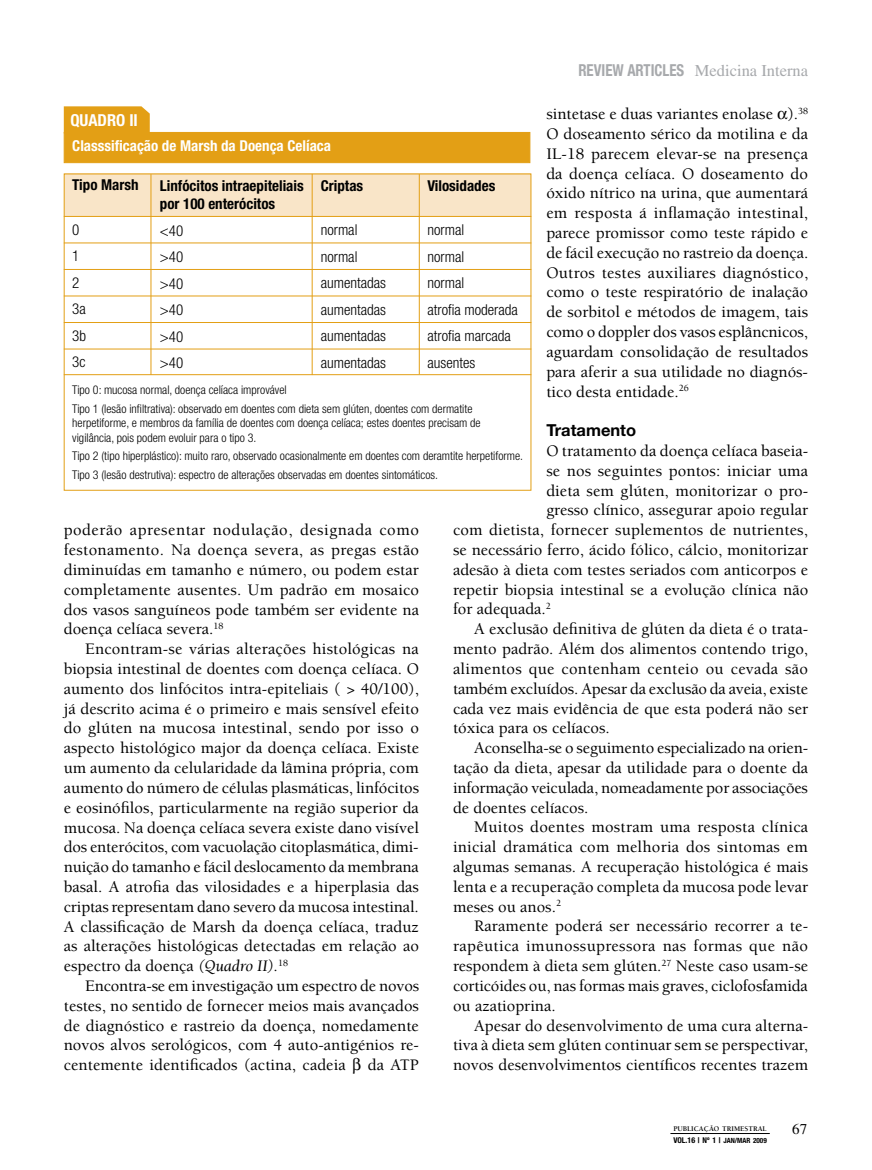
<style>
.page{position:relative;width:872px;height:1170px;background:#fff}
.page>*{position:absolute;margin:0;border:0;box-sizing:border-box;transform-origin:0 0}
.t1{font:500 16.5px/19.8px "Berkeley";color:#000;text-align:justify}
.t2{font:500 16.5px "Berkeley";letter-spacing:.02em;color:#000}
.t3{font:16.5px "Times";color:#a7a9ac}
.t4{font:700 16.5px "Helvetica Neue";color:#000}
.t5{font:700 condensed 16.5px "Helvetica Neue";color:#fff}
.t6{font:300 condensed 15px/26.5px "Helvetica Neue";color:#000}
.t7{font:700 condensed 15px/18px "Helvetica Neue";color:#000}
.t8{font:700 condensed 15px "Helvetica Neue";color:#fff}
.t9{font:15px "Times";color:#000}
.t10{font:300 condensed 12px/18.6px "Helvetica Neue";color:#000}
.t11{font:700 condensed 7.95px "Helvetica Neue";color:#000}
.t12{font:700 7.35px "Berkeley";color:#000}
.s1{font-family:"Helvetica Neue";font-weight:700;font-stretch:condensed}
.s2{font-weight:400;font-style:italic}
.s3{font-size:7.2px}
</style>
<div class="page">
<hr style="left:670px;top:1133px;width:99px;height:1px;background:#000">
<div style="left:64px;top:173px;width:467px;height:43px;background:#f9e5c8"></div>
<div style="left:64px;top:132px;width:466px;height:31px;background:#e39f15;border:1px solid #e39f15"></div>
<div style="left:64px;top:106px;width:86px;height:27px;background:#e39f15"></div>
<hr style="left:312px;top:174px;width:1px;height:201px;background:#e39f15">
<hr style="left:64px;top:216px;width:467px;height:1px;background:#e39f15">
<hr style="left:64px;top:242px;width:467px;height:1px;background:#e39f15">
<hr style="left:64px;top:269px;width:467px;height:1px;background:#e39f15">
<hr style="left:64px;top:295px;width:467px;height:1px;background:#e39f15">
<hr style="left:64px;top:322px;width:467px;height:1px;background:#e39f15">
<hr style="left:64px;top:348px;width:467px;height:1px;background:#e39f15">
<hr style="left:419px;top:174px;width:1px;height:200px;background:#e39f15">
<hr style="left:64px;top:374px;width:467px;height:1px;background:#e39f15">
<hr style="left:151px;top:174px;width:1px;height:201px;background:#e39f15">
<p class="t3" style="left:578px;top:61px;width:231px"><span class="s1">review articles</span> Medicina Interna</p>
<p class="t1" style="left:546px;top:104px;width:263px">sintetase e duas variantes enolase ).<sup>38<br></sup>O doseamento sérico da motilina e da IL-18 parecem elevar-se na presença da doença celíaca. O doseamento do óxido nítrico na urina, que aumentará em resposta á inflamação intestinal, parece promissor como teste rápido e de fácil execução no rastreio da doença.<br>Outros testes auxiliares diagnóstico, como o teste respiratório de inalação de sorbitol e métodos de imagem, tais como o doppler dos vasos esplâncnicos, aguardam consolidação de resultados para aferir a sua utilidade no diagnós&shy;tico desta entidade.<sup>26</sup></p>
<p class="t4" style="left:546px;top:420px;width:91px">Tratamento</p>
<p class="t1" style="left:546px;top:441px;width:263px">O tratamento da doença celíaca baseia-</p>
<p class="t1" style="left:546px;top:461px;width:263px">se nos seguintes pontos: iniciar uma</p>
<p class="t1" style="left:546px;top:481px;width:263px">dieta sem glúten, monitorizar o pro-</p>
<p class="t1" style="left:546px;top:500px;width:263px">gresso clínico, assegurar apoio regular</p>
<p class="t1" style="left:453px;top:520px;width:356px">com dietista, fornecer suplementos de nutrientes,</p>
<p class="t1" style="left:453px;top:540px;width:357px">se necessário ferro, ácido fólico, cálcio, monitorizar</p>
<p class="t1" style="left:453px;top:560px;width:357px">adesão à dieta com testes seriados com anticorpos e</p>
<p class="t1" style="left:453px;top:580px;width:357px">repetir biopsia intestinal se a evolução clínica não</p>
<p class="t1" style="left:453px;top:599px;width:99px">for adequada.<sup>2</sup></p>
<p class="t1" style="left:474px;top:619px;width:335px">A exclusão definitiva de glúten da dieta é o trata-</p>
<p class="t1" style="left:453px;top:639px;width:357px">mento padrão. Além dos alimentos contendo trigo,</p>
<p class="t1" style="left:453px;top:659px;width:357px">alimentos que contenham centeio ou cevada são</p>
<p class="t1" style="left:453px;top:679px;width:357px">também excluídos. Apesar da exclusão da aveia, existe</p>
<p class="t1" style="left:453px;top:698px;width:357px">cada vez mais evidência de que esta poderá não ser</p>
<p class="t1" style="left:453px;top:718px;width:158px">tóxica para os celíacos.</p>
<p class="t1" style="left:474px;top:738px;width:335px">Aconselha-se o seguimento especializado na orien-</p>
<p class="t1" style="left:453px;top:758px;width:357px">tação da dieta, apesar da utilidade para o doente da</p>
<p class="t1" style="left:453px;top:778px;width:356px">informação veiculada, nomeadamente por associações</p>
<p class="t1" style="left:453px;top:797px;width:137px">de doentes celíacos.</p>
<p class="t1" style="left:474px;top:817px;width:335px">Muitos doentes mostram uma resposta clínica</p>
<p class="t1" style="left:453px;top:837px;width:356px">inicial dramática com melhoria dos sintomas em</p>
<p class="t1" style="left:453px;top:857px;width:357px">algumas semanas. A recuperação histológica é mais</p>
<p class="t1" style="left:453px;top:877px;width:357px">lenta e a recuperação completa da mucosa pode levar</p>
<p class="t1" style="left:453px;top:896px;width:109px">meses ou anos.<sup>2</sup></p>
<p class="t1" style="left:474px;top:916px;width:335px">Raramente poderá ser necessário recorrer a te-</p>
<p class="t2" style="left:453px;top:937px;width:356px">rapêutica imunossupressora nas formas que não</p>
<p class="t1" style="left:453px;top:956px;width:357px">respondem à dieta sem glúten.<sup>27</sup> Neste caso usam-se</p>
<p class="t1" style="left:453px;top:976px;width:356px">corticóides ou, nas formas mais graves, ciclofosfamida</p>
<p class="t1" style="left:453px;top:995px;width:104px">ou azatioprina.</p>
<p class="t1" style="left:474px;top:1015px;width:335px">Apesar do desenvolvimento de uma cura alterna-</p>
<p class="t1" style="left:453px;top:1035px;width:357px">tiva à dieta sem glúten continuar sem se perspectivar,</p>
<p class="t1" style="left:453px;top:1055px;width:357px">novos desenvolvimentos científicos recentes trazem</p>
<p class="t5" style="left:70px;top:110px;width:64px">QUADRO II</p>
<p class="t8" style="left:72px;top:136px;width:260px">Classsificação de Marsh da Doença Celíaca</p>
<p class="t7" style="left:160px;top:176px;width:145px">Linfócitos intraepiteliais por 100 enterócitos</p>
<p class="t6" style="left:160px;top:217px;width:25px;text-align:justify">&lt;40 &gt;40 &gt;40 &gt;40 &gt;40 &gt;40</p>
<p class="t7" style="left:72px;top:176px;width:68px">Tipo Marsh</p>
<p class="t6" style="left:72px;top:216px;width:15px">0<br>1<br>2<br>3a<br>3b<br>3c</p>
<p class="t7" style="left:321px;top:176px;width:44px">Criptas</p>
<p class="t6" style="left:321px;top:217px;width:67px">normal normal aumentadas aumentadas aumentadas aumentadas</p>
<p class="t7" style="left:427px;top:176px;width:69px">Vilosidades</p>
<p class="t6" style="left:427px;top:217px;width:92px">normal<br>normal<br>normal<br>atrofia moderada atrofia marcada ausentes</p>
<p class="t10" style="left:72px;top:380px;width:402px">Tipo 0: mucosa normal, doença celíaca improvável<br>Tipo 1 (lesão infiltrativa): observado em doentes com dieta sem glúten, doentes com dermatite</p>
<p class="t10" style="left:72px;top:415px;width:410px;line-height:14.4px">herpetiforme, e membros da família de doentes com doença celíaca; estes doentes precisam de vigilância, pois podem evoluir para o tipo 3.</p>
<p class="t10" style="left:72px;top:446px;width:452px">Tipo 2 (tipo hiperplástico): muito raro, observado ocasionalmente em doentes com deramtite herpetiforme.<br>Tipo 3 (lesão destrutiva): espectro de alterações observadas em doentes sintomáticos.</p>
<p class="t1" style="left:64px;top:520px;width:357px">poderão apresentar nodulação, designada como festonamento. Na doença severa, as pregas estão diminuídas em tamanho e número, ou podem estar completamente ausentes. Um padrão em mosaico dos vasos sanguíneos pode também ser evidente na doença celíaca severa.<sup>18</sup></p>
<p class="t1" style="left:64px;top:639px;width:357px;text-indent:21px">Encontram-se várias alterações histológicas na biopsia intestinal de doentes com doença celíaca. O aumento dos linfócitos intra-epiteliais ( &gt; 40/100), já descrito acima é o primeiro e mais sensível efeito do glúten na mucosa intestinal, sendo por isso o aspecto histológico major da doença celíaca. Existe um aumento da celularidade da lâmina própria, com aumento do número de células plasmáticas, linfócitos e eosinófilos, particularmente na região superior da mucosa. Na doença celíaca severa existe dano visível dos enterócitos, com vacuolação citoplasmática, dimi&shy;nuição do tamanho e fácil deslocamento da membrana basal. A atrofia das vilosidades e a hiperplasia das criptas representam dano severo da mucosa intestinal.<br>A classificação de Marsh da doença celíaca, traduz as alterações histológicas detectadas em relação ao espectro da doença <span class="s2">(Quadro II).</span><sup>18</sup></p>
<p class="t1" style="left:64px;top:976px;width:357px;text-indent:21px">Encontra-se em investigação um espectro de novos testes, no sentido de fornecer meios mais avançados de diagnóstico e rastreio da doença, nomedamente novos alvos serológicos, com 4 auto-antigénios re&shy;centemente identificados (actina, cadeia</p>
<p class="t1" style="left:368px;top:1055px;width:53px">da ATP</p>
<p class="t12" style="left:673px;top:1124px;width:95px">PUBLICAÇÃO TRIMESTRAL</p>
<p class="t9" style="left:792px;top:1120px;width:16px">67</p>
<p class="t11" style="left:673px;top:1134px;width:95px">VOL.16 | Nº 1 | <span class="s3">JAN/MAR 2009</span></p>
</div>
